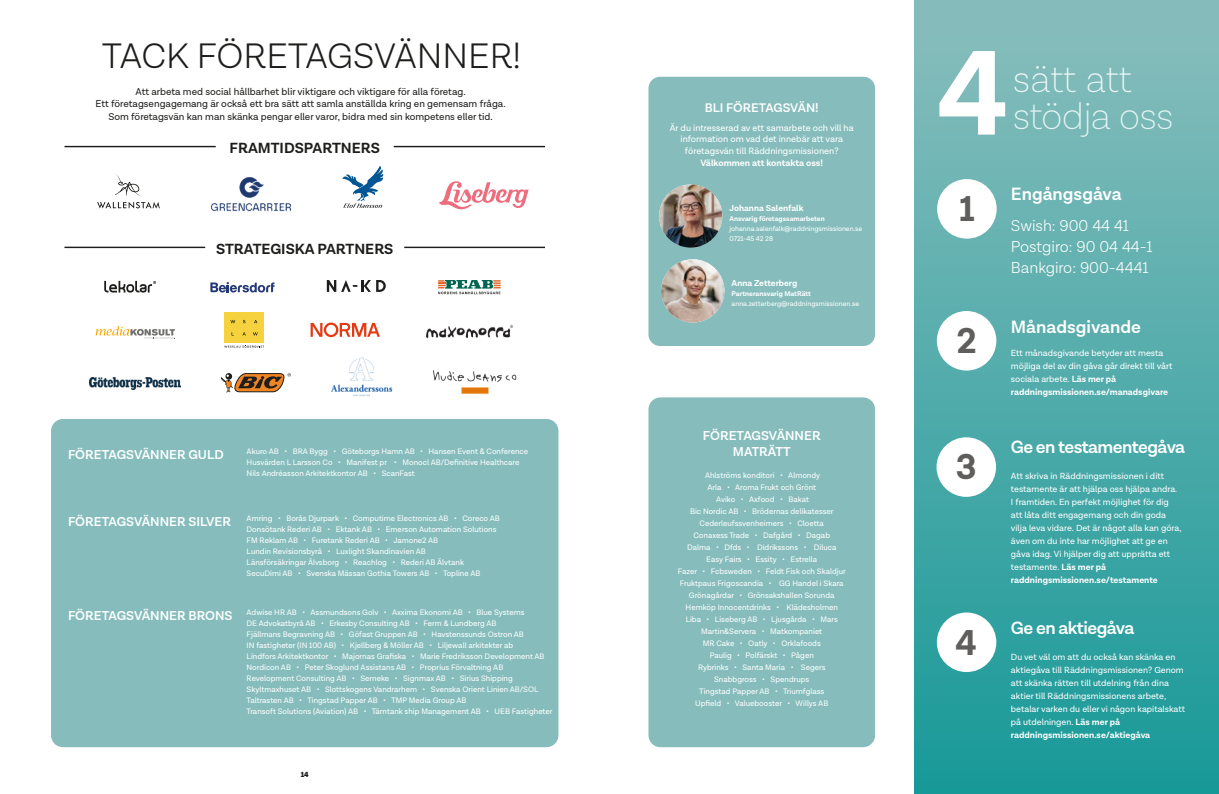
<style>
.page{position:relative;width:1219px;height:794px;background:#fff}
.page>*{position:absolute;margin:0;border:0;box-sizing:border-box;transform-origin:0 0}
.Mellanrubrik_Light{font:700 121.7px "Lota Grotesque";color:#fff}
.Mellanrubrik_Light-2{font:300 expanded 38.4px "Lota Grotesque";letter-spacing:-.02em;color:#fff}
.Mellanrubrik_Light-3{font:700 36.3px "Lota Grotesque";color:#5f5e5d}
.Rubrik_alt_1{font:300 36px "Lota Grotesque";color:#1d1d1b}
.Mellanrubrik_Light-4{font:600 18px "Lota Grotesque";letter-spacing:-.03em;color:#fff}
.Mellanrubrik_Light-5{font:600 18px "Lota Grotesque";color:#fff}
.Mellanrubrik_Light-6{font:300 16px "Lota Grotesque";color:#fff}
.t1{font:700 14.9px "Lota Grotesque";color:#1d1d1b}
.t2{font:600 13px "Lota Grotesque";color:#fff}
.t3{font:600 12.6px "Lota Grotesque";color:#fff}
.t4{font:10px/12.6px "Lota Grotesque";color:#1d1d1b;text-align:center}
.t5{font:9.2px/11.6px "Lota Grotesque";color:#fff;text-align:center}
.t6{font:700 9.2px "Lota Grotesque";color:#fff}
.Brödtext_Krönika_Lota{font:9px/13px "Lota Grotesque";color:#fff}
.Mellanrubrik_Light-7{font:9px/13px "Lota Grotesque";color:#fff}
.t7{font:700 8.7px "Lota Grotesque";color:#fff}
.t8{font:8px/12px "Lota Grotesque";color:#fff;text-align:center}
.t9{font:900 7.5px "Lota Grotesque";color:#1d1d1b}
.t10{font:7px "Lota Grotesque";color:#fff}
.t11{font:700 7px "Lota Grotesque";color:#fff}
.s1{font-weight:700}
</style>
<div class="page">
<div style="left:51px;top:419px;width:507px;height:328px;background:#86bdbc;border-radius:12px"></div>
<div style="left:915px;top:0;width:304px;height:794px;background:linear-gradient(to bottom,#89bebd,#179998)"></div>
<div style="left:936px;top:437px;width:60px;height:60px;background:#fff;border-radius:50%"></div>
<div style="left:937px;top:612px;width:59px;height:60px;background:#fff;border-radius:50%"></div>
<div style="left:937px;top:179px;width:60px;height:60px;background:#fff;border-radius:50%"></div>
<div style="left:937px;top:311px;width:59px;height:59px;background:#fff;border-radius:50%"></div>
<div style="left:648px;top:397px;width:227px;height:350px;background:#86bdbc;border-radius:12px"></div>
<div style="left:648px;top:77px;width:227px;height:269px;background:#86bdbc;border-radius:12px"></div>
<img style="left:659px;top:184px;width:63px;height:64px;border-radius:32px">
<img style="left:661px;top:259px;width:63px;height:63px;border-radius:32px">
<svg style="left:439px;top:181px;width:90px;height:28px"></svg>
<svg style="left:115px;top:174px;width:26px;height:22px"></svg>
<svg style="left:97px;top:202px;width:63px;height:6px"></svg>
<svg style="left:221px;top:373px;width:70px;height:20px"></svg>
<img style="left:210px;top:177px;width:82px;height:35px">
<img style="left:90px;top:377px;width:90px;height:13px">
<svg style="left:327px;top:280px;width:59px;height:12px"></svg>
<svg style="left:343px;top:166px;width:40px;height:42px"></svg>
<img style="left:331px;top:357px;width:62px;height:39px">
<svg style="left:224px;top:345px;width:40px;height:3px"></svg>
<div style="left:224px;top:312px;width:40px;height:31px;background:#f5d23e"></div>
<svg style="left:230px;top:320px;width:28px;height:15px"></svg>
<svg style="left:104px;top:281px;width:52px;height:11px"></svg>
<svg style="left:438px;top:280px;width:63px;height:14px"></svg>
<svg style="left:210px;top:282px;width:64px;height:10px"></svg>
<svg style="left:96px;top:326px;width:79px;height:13px"></svg>
<hr style="left:394px;top:146px;width:151px;height:1px;background:#1d1d1b">
<hr style="left:404px;top:247px;width:141px;height:1px;background:#1d1d1b">
<hr style="left:64px;top:146px;width:152px;height:1px;background:#1d1d1b">
<hr style="left:64px;top:247px;width:141px;height:1px;background:#1d1d1b">
<img style="left:426px;top:324px;width:86px;height:15px">
<svg style="left:311px;top:322px;width:69px;height:15px"></svg>
<img style="left:433px;top:370px;width:83px;height:24px">
<p class="Rubrik_alt_1" style="left:102px;top:37px;width:421px">TACK FÖRETAGSVÄNNER!</p>
<p class="t4" style="left:96px;top:85px;width:412px">Att arbeta med social hållbarhet blir viktigare och viktigare för alla företag.<br>Ett företagsengagemang är också ett bra sätt att samla anställda kring en gemensam fråga.<br>Som företagsvän kan man skänka pengar eller varor, bidra med sin kompetens eller tid.</p>
<p class="t1" style="left:230px;top:139px;width:152px">FRAMTIDSPARTNERS</p>
<p class="t1" style="left:216px;top:240px;width:179px">STRATEGISKA PARTNERS</p>
<p class="t2" style="left:68px;top:447px;width:157px">FÖRETAGSVÄNNER GULD</p>
<p class="t8" style="left:247px;top:445px;width:283px">Akuro AB • BRA Bygg • Göteborgs Hamn AB • Hansen Event &amp; Conference</p>
<p class="t8" style="left:247px;top:457px;width:274px;line-height:11px;text-align:left">Husvärden L Larsson Co • Manifest pr • Monocl AB/Definitive Healthcare<br>Nils Andréasson Arkitektkontor AB • ScanFast</p>
<p class="t2" style="left:68px;top:514px;width:164px">FÖRETAGSVÄNNER SILVER</p>
<p class="t8" style="left:247px;top:512px;width:255px">Amring • Borås Djurpark • Computime Electronics AB • Coreco AB</p>
<p class="t8" style="left:247px;top:523px;width:251px">Donsötank Rederi AB • Ektank AB • Emerson Automation Solutions</p>
<p class="t8" style="left:247px;top:535px;width:235px;line-height:11px;text-align:left">FM Reklam AB • Furetank Rederi AB • Jamone2 AB<br>Lundin Revisionsbyrå • Luxlight Skandinavien AB Länsförsäkringar Älvsborg • Reachlog • Rederi AB Älvtank SecuDimi AB • Svenska Mässan Gothia Towers AB • Topline AB</p>
<p class="t2" style="left:68px;top:608px;width:166px">FÖRETAGSVÄNNER BRONS</p>
<p class="t8" style="left:247px;top:606px;width:280px">Adwise HR AB • Assmundsons Golv • Axxima Ekonomi AB • Blue Systems</p>
<p class="t8" style="left:247px;top:617px;width:251px">DE Advokatbyrå AB • Erkesby Consulting AB • Ferm &amp; Lundberg AB</p>
<p class="t8" style="left:247px;top:628px;width:279px">Fjällmans Begravning AB • Göfast Gruppen AB • Havstenssunds Ostron AB</p>
<p class="t8" style="left:247px;top:639px;width:268px">IN fastigheter (IN 100 AB) • Kjellberg &amp; Möller AB • Liljewall arkitekter ab</p>
<p class="t8" style="left:247px;top:650px;width:299px">Lindfors Arkitektkontor • Majornas Grafiska • Marie Fredriksson Development AB</p>
<p class="t8" style="left:247px;top:661px;width:258px">Nordicon AB • Peter Skoglund Assistans AB • Proprius Förvaltning AB</p>
<p class="t8" style="left:247px;top:672px;width:268px">Revelopment Consulting AB • Serneke • Signmax AB • Sirius Shipping</p>
<p class="t8" style="left:247px;top:683px;width:293px">Skyltmaxhuset AB • Slottskogens Vandrarhem • Svenska Orient Linien AB/SOL</p>
<p class="t8" style="left:247px;top:694px;width:221px">Taltrasten AB • Tingstad Papper AB • TMP Media Group AB</p>
<p class="t8" style="left:247px;top:705px;width:307px">Transoft Solutions (Aviation) AB • Tärntank ship Management AB • UEB Fastigheter</p>
<p class="t9" style="left:301px;top:769px;width:10px">14</p>
<p class="t3" style="left:705px;top:101px;width:115px">BLI FÖRETAGSVÄN!</p>
<p class="t5" style="left:670px;top:122px;width:186px">Är du intresserad av ett samarbete och vill ha information om vad det innebär att vara företagsvän till Räddningsmissionen?</p>
<p class="t6" style="left:700px;top:157px;width:124px">Välkommen att kontakta oss!</p>
<p class="t7" style="left:729px;top:203px;width:75px">Johanna Salenfalk</p>
<p class="t11" style="left:729px;top:215px;width:97px">Ansvarig företagssamarbeten</p>
<p class="t10" style="left:729px;top:225px;width:134px">johanna.salenfalk@raddningsmissionen.se</p>
<p class="t10" style="left:729px;top:235px;width:45px">0721-45 42 28</p>
<p class="t7" style="left:732px;top:278px;width:67px">Anna Zetterberg</p>
<p class="t11" style="left:732px;top:290px;width:81px">Partneransvarig MatRätt</p>
<p class="t10" style="left:732px;top:300px;width:129px">anna.zetterberg@raddningsmissionen.se</p>
<p class="t2" style="left:703px;top:428px;width:119px">FÖRETAGSVÄNNER</p>
<p class="t2" style="left:733px;top:444px;width:59px">MATRÄTT</p>
<p class="t8" style="left:705px;top:470px;width:117px">Ahlströms konditori • Almondy</p>
<p class="t8" style="left:690px;top:482px;width:145px">Arla • Aroma Frukt och Grönt<br>Aviko • Axfood • Bakat<br>Bic Nordic AB • Brödernas delikatesser<br>Cederleufssvenheimers • Cloetta<br>Conaxess Trade • Dafgård • Dagab</p>
<p class="t8" style="left:687px;top:542px;width:151px">Dalma • Dfds • Didrikssons • Diluca</p>
<p class="t8" style="left:706px;top:554px;width:113px">Easy Fairs • Essity • Estrella</p>
<p class="t8" style="left:678px;top:566px;width:169px">Fazer • Fcbsweden • Feldt Fisk och Skaldjur Fruktpaus Frigoscandia • GG Handel i Skara Grönagårdar • Grönsakshallen Sorunda Hemköp Innocentdrinks • Klädesholmen Liba • Liseberg AB • Ljusgårda • Mars</p>
<p class="t8" style="left:701px;top:626px;width:122px">Martin&amp;Servera • Matkompaniet</p>
<p class="t8" style="left:698px;top:638px;width:129px">MR Cake • Oatly • Orklafoods<br>Paulig • Polfärskt • Pågen<br>Rybrinks • Santa Maria • Segers<br>Snabbgross • Spendrups<br>Tingstad Papper AB • Triumfglass</p>
<p class="t8" style="left:695px;top:698px;width:135px">Upfield • Valuebooster • Willys AB</p>
<p class="Mellanrubrik_Light" style="left:937px;top:24px;width:73px">4</p>
<p class="Mellanrubrik_Light-2" style="left:1013px;top:59px;width:120px">sätt att</p>
<p class="Mellanrubrik_Light-2" style="left:1013px;top:96px;width:162px">stödja oss</p>
<p class="Mellanrubrik_Light-3" style="left:959px;top:188px;width:17px">1</p>
<p class="Mellanrubrik_Light-5" style="left:1011px;top:183px;width:112px">Engångsgåva</p>
<p class="Mellanrubrik_Light-6" style="left:1011px;top:217px;width:119px">Swish: 900 44 41</p>
<p class="Mellanrubrik_Light-6" style="left:1011px;top:238px;width:143px">Postgiro: 90 04 44-1</p>
<p class="Mellanrubrik_Light-6" style="left:1011px;top:259px;width:139px">Bankgiro: 900-4441</p>
<p class="Mellanrubrik_Light-3" style="left:956px;top:320px;width:22px">2</p>
<p class="Mellanrubrik_Light-5" style="left:1011px;top:317px;width:132px">Månadsgivande</p>
<p class="Brödtext_Krönika_Lota" style="left:1011px;top:347px;width:163px">Ett månadsgivande betyder att mesta möjliga del av din gåva går direkt till vårt sociala arbete. <span class="s1">Läs mer på raddningsmissionen.se/manadsgivare</span></p>
<p class="Mellanrubrik_Light-3" style="left:956px;top:446px;width:22px">3</p>
<p class="Mellanrubrik_Light-3" style="left:955px;top:621px;width:23px">4</p>
<p class="Mellanrubrik_Light-4" style="left:1011px;top:437px;width:176px">Ge en testamentegåva</p>
<p class="Mellanrubrik_Light-7" style="left:1011px;top:470px;width:172px">Att skriva in Räddningsmissionen i ditt testamente är att hjälpa oss hjälpa andra.<br>I framtiden. En perfekt möjlighet för dig att låta ditt engagemang och din goda vilja leva vidare. Det är något alla kan göra, även om du inte har möjlighet att ge en gåva idag. Vi hjälper dig att upprätta ett testamente. <span class="s1">Läs mer på raddningsmissionen.se/testamente</span></p>
<p class="Mellanrubrik_Light-4" style="left:1011px;top:617px;width:125px">Ge en aktiegåva</p>
<p class="Brödtext_Krönika_Lota" style="left:1011px;top:650px;width:176px">Du vet väl om att du också kan skänka en aktiegåva till Räddningsmissionen? Genom att skänka rätten till utdelning från dina aktier till Räddningsmissionens arbete, betalar varken du eller vi någon kapitalskatt på utdelningen. <span class="s1">Läs mer på raddningsmissionen.se/aktiegåva</span></p>
</div>
